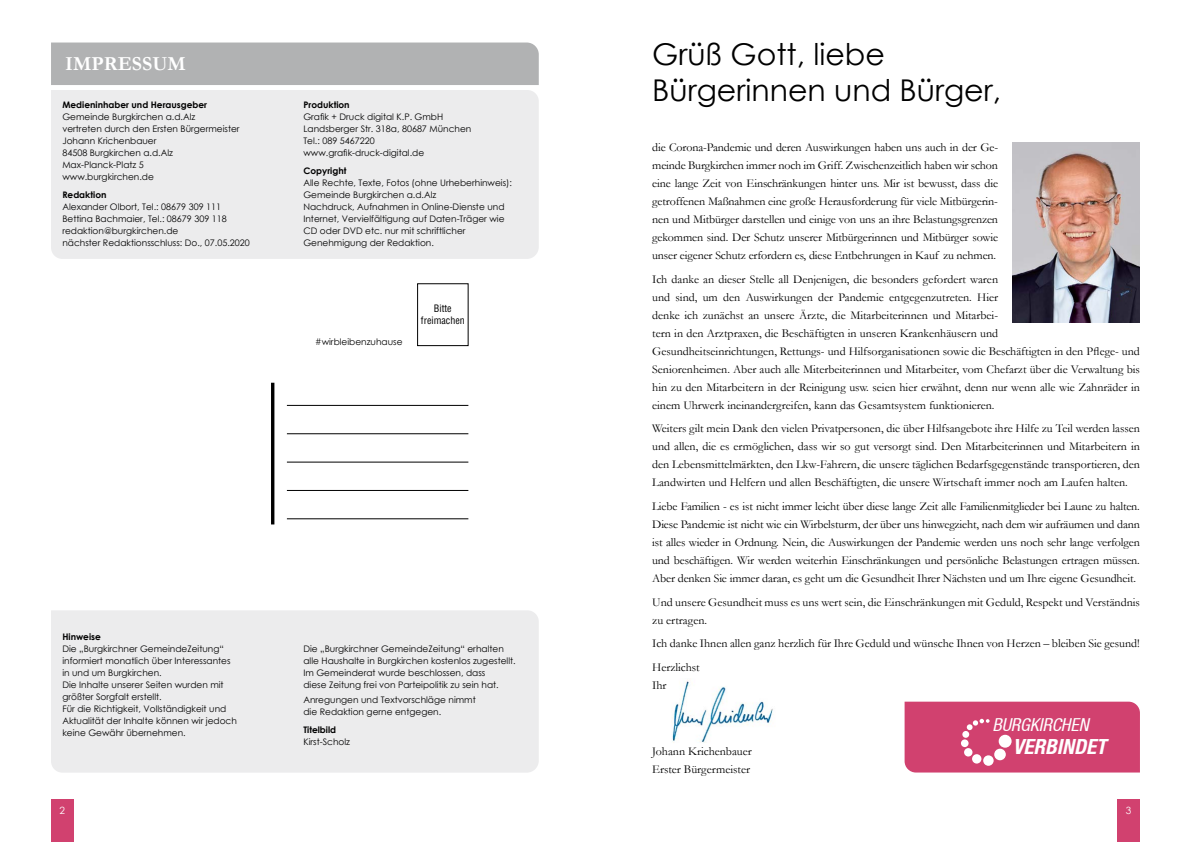
<style>
.page{position:relative;width:1191px;height:842px;background:#fff}
.page>*{position:absolute;margin:0;border:0;box-sizing:border-box;transform-origin:0 0}
.t1{font:30px/36px "Century Gothic";color:#000}
.t2{font:italic 700 condensed 20.8px "Helvetica Neue LT";color:#fff}
.t3{font:700 20px "Garamond";color:#fff}
.t4{font:italic condensed 17.9px "Helvetica Neue LT";color:#fff}
.t5{font:12px/18px "Garamond";color:#000}
.t6{font:condensed 10px/12px "Helvetica LT";color:#000;text-align:center}
.t7{font:10px "Century Gothic";color:#fff}
.t8{font:9px/12px "Century Gothic";color:#000}
.t9{font:700 9px "Century Gothic";color:#000}
</style>
<div class="page">
<div style="left:1117px;top:799px;width:23px;height:43px;background:#d1416f"></div>
<div style="left:51px;top:799px;width:23px;height:43px;background:#d1416f"></div>
<img style="left:672px;top:681px;width:101px;height:62px">
<div style="left:51px;top:43px;width:488px;height:42px;background:#b1b2b3"></div>
<div style="left:51px;top:90px;width:488px;height:169px;background:#ececed"></div>
<div style="left:51px;top:610px;width:488px;height:163px;background:#ececed"></div>
<img style="left:1012px;top:143px;width:127px;height:180px">
<div style="left:904px;top:702px;width:236px;height:70px;background:#d1416f"></div>
<div style="left:417px;top:283px;width:51px;height:63px;border:1px solid #000"></div>
<hr style="left:271px;top:383px;width:3px;height:141px;background:#000">
<hr style="left:287px;top:405px;width:181px;height:1px;background:#000">
<hr style="left:287px;top:434px;width:181px;height:1px;background:#000">
<hr style="left:287px;top:462px;width:181px;height:1px;background:#000">
<hr style="left:287px;top:490px;width:181px;height:1px;background:#000">
<hr style="left:287px;top:519px;width:181px;height:1px;background:#000">
<h3 class="t3" style="left:65px;top:50px;width:122px">IMPRESSUM</h3>
<p class="t9" style="left:62px;top:98px;width:146px">Medieninhaber und Herausgeber</p>
<p class="t8" style="left:62px;top:111px;width:179px">Gemeinde Burgkirchen a.d.Alz<br>vertreten durch den Ersten Bürgermeister<br>Johann Krichenbauer<br>84508 Burgkirchen a.d.Alz<br>Max-Planck-Platz 5<br>www.burgkirchen.de</p>
<p class="t9" style="left:62px;top:188px;width:46px">Redaktion</p>
<p class="t8" style="left:62px;top:200px;width:189px">Alexander Olbort, Tel.: 08679 309 111<br>Bettina Bachmaier, Tel.: 08679 309 118 redaktion@burgkirchen.de<br>nächster Redaktionsschluss: Do., 07.05.2020</p>
<p class="t9" style="left:303px;top:98px;width:48px">Produktion</p>
<p class="t8" style="left:303px;top:111px;width:169px">Grafik + Druck digital K.P. GmbH<br>Landsberger Str. 318a, 80687 München<br>Tel.: 089 5467220 www.grafik-druck-digital.de</p>
<p class="t9" style="left:303px;top:164px;width:45px">Copyright</p>
<p class="t8" style="left:303px;top:176px;width:210px">Alle Rechte, Texte, Fotos (ohne Urheberhinweis):<br>Gemeinde Burgkirchen a.d.Alz<br>Nachdruck, Aufnahmen in Online-Dienste und Internet, Vervielfältigung auf Daten-Träger wie CD oder DVD etc. nur mit schriftlicher Genehmigung der Redaktion.</p>
<p class="t8" style="left:315px;top:336px;width:89px">#wirbleibenzuhause</p>
<p class="t6" style="left:421px;top:303px;width:45px">Bitte freimachen</p>
<p class="t9" style="left:62px;top:630px;width:40px">Hinweise</p>
<p class="t8" style="left:62px;top:643px;width:176px">Die „Burgkirchner GemeindeZeitung“ informiert monatlich über Interessantes in und um Burgkirchen.<br>Die Inhalte unserer Seiten wurden mit größter Sorgfalt erstellt.<br>Für die Richtigkeit, Vollständigkeit und Aktualität der Inhalte können wir jedoch keine Gewähr übernehmen.</p>
<p class="t8" style="left:303px;top:643px;width:214px">Die „Burgkirchner GemeindeZeitung“ erhalten alle Haushalte in Burgkirchen kostenlos zugestellt.<br>Im Gemeinderat wurde beschlossen, dass<br>diese Zeitung frei von Parteipolitik zu sein hat.</p>
<p class="t8" style="left:303px;top:694px;width:174px">Anregungen und Textvorschläge nimmt die Redaktion gerne entgegen.</p>
<p class="t9" style="left:303px;top:723px;width:34px">Titelbild</p>
<p class="t8" style="left:303px;top:735px;width:48px">Kirst-Scholz</p>
<h1 class="t1" style="left:652px;top:36px;width:350px">Grüß Gott, liebe<br>Bürgerinnen und Bürger,</h1>
<p class="t5" style="left:652px;top:138px;width:347px;text-align:justify">die Corona-Pandemie und deren Auswirkungen haben uns auch in der Ge&shy;meinde Burgkirchen immer noch im Griff. Zwischenzeitlich haben wir schon eine lange Zeit von Einschränkungen hinter uns. Mir ist bewusst, dass die getroffenen Maßnahmen eine große Herausforderung für viele Mitbürgerin&shy;nen und Mitbürger darstellen und einige von uns an ihre Belastungsgrenzen gekommen sind. Der Schutz unserer Mitbürgerinnen und Mitbürger sowie unser eigener Schutz erfordern es, diese Entbehrungen in Kauf zu nehmen.</p>
<p class="t5" style="left:652px;top:270px;width:489px">Ich danke an dieser Stelle all Denjenigen, die besonders gefordert waren<br>und sind, um den Auswirkungen der Pandemie entgegenzutreten. Hier<br>denke ich zunächst an unsere Ärzte, die Mitarbeiterinnen und Mitarbei-<br>tern in den Arztpraxen, die Beschäftigten in unseren Krankenhäusern und<br>Gesundheitseinrichtungen, Rettungs- und Hilfsorganisationen sowie die Beschäftigten in den Pflege- und Seniorenheimen. Aber auch alle Miterbeiterinnen und Mitarbeiter, vom Chefarzt über die Verwaltung bis hin zu den Mitarbeitern in der Reinigung usw. seien hier erwähnt, denn nur wenn alle wie Zahnräder in einem Uhrwerk ineinandergreifen, kann das Gesamtsystem funktionieren.</p>
<p class="t5" style="left:652px;top:419px;width:489px;text-align:justify">Weiters gilt mein Dank den vielen Privatpersonen, die über Hilfsangebote ihre Hilfe zu Teil werden lassen und allen, die es ermöglichen, dass wir so gut versorgt sind. Den Mitarbeiterinnen und Mitarbeitern in den Lebensmittelmärkten, den Lkw-Fahrern, die unsere täglichen Bedarfsgegenstände transportieren, den Landwirten und Helfern und allen Beschäftigten, die unsere Wirtschaft immer noch am Laufen halten.</p>
<p class="t5" style="left:652px;top:497px;width:489px;text-align:justify">Liebe Familien - es ist nicht immer leicht über diese lange Zeit alle Familienmitglieder bei Laune zu halten.<br>Diese Pandemie ist nicht wie ein Wirbelsturm, der über uns hinwegzieht, nach dem wir aufräumen und dann ist alles wieder in Ordnung. Nein, die Auswirkungen der Pandemie werden uns noch sehr lange verfolgen und beschäftigen. Wir werden weiterhin Einschränkungen und persönliche Belastungen ertragen müssen.<br>Aber denken Sie immer daran, es geht um die Gesundheit Ihrer Nächsten und um Ihre eigene Gesundheit.</p>
<p class="t5" style="left:652px;top:593px;width:489px">Und unsere Gesundheit muss es uns wert sein, die Einschränkungen mit Geduld, Respekt und Verständnis zu ertragen.</p>
<p class="t5" style="left:652px;top:631px;width:489px;line-height:23.7px">Ich danke Ihnen allen ganz herzlich für Ihre Geduld und wünsche Ihnen von Herzen – bleiben Sie gesund!<br>Herzlichst</p>
<p class="t5" style="left:652px;top:676px;width:16px">Ihr</p>
<p class="t5" style="left:652px;top:742px;width:101px">Johann Krichenbauer<br>Erster Bürgermeister</p>
<h3 class="t4" style="left:992px;top:715px;width:98px">BURGKIRCHEN</h3>
<h2 class="t2" style="left:1012px;top:734px;width:95px">VERBINDET</h2>
<p class="t7" style="left:60px;top:803px;width:7px">2</p>
<p class="t7" style="left:1125px;top:803px;width:7px">3</p>
</div>
